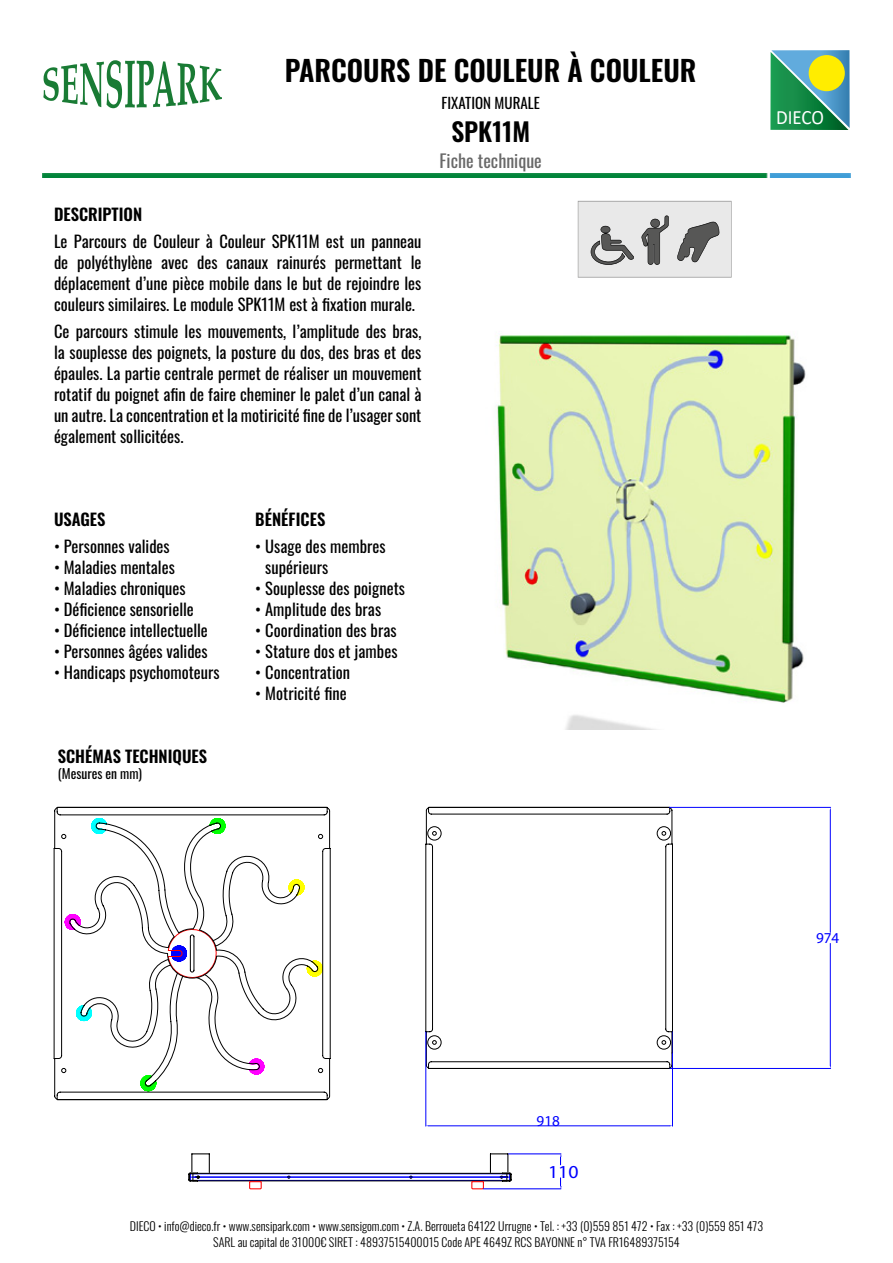
<style>
.page{position:relative;width:893px;height:1263px;background:#fff}
.page>*{position:absolute;margin:0;border:0;box-sizing:border-box;transform-origin:0 0}
.t1{font:600 28.5px "Oswald";color:#000}
.t2{font:600 25.5px "Oswald";color:#000}
.t3{font:20.4px "Calibri";letter-spacing:-.005em;color:#fff;scale:.93 1}
.t4{font:18.3px "Myriad Pro";color:#00f;scale:1.08 1}
.t5{font:18px "Oswald";color:#686868}
.t6{font:16.5px/21px "Oswald";color:#000;text-align:justify}
.t7{font:600 16.5px "Oswald";color:#000}
.t8{font:15.15px "Myriad Pro";color:#00f}
.t9{font:15px "Oswald";color:#000}
.t10{font:13.5px "Oswald";color:#000}
.t11{font:300 12px/16.2px "Oswald";color:#000;text-align:center}
</style>
<div class="page">
<img style="left:497px;top:335px;width:309px;height:394px">
<svg style="left:770px;top:50px;width:80px;height:80px;background:#389782"></svg>
<div style="left:809px;top:55px;width:36px;height:36px;background:#ffed00;border-radius:50%"></div>
<img style="left:42px;top:173px;width:809px;height:4px">
<svg style="left:43px;top:60px;width:179px;height:48px"></svg>
<svg style="left:578px;top:201px;width:153px;height:77px;background:#c9c9c9"></svg>
<svg style="left:54px;top:807px;width:276px;height:293px"></svg>
<svg style="left:426px;top:807px;width:247px;height:262px"></svg>
<hr style="left:669px;top:807px;width:162px;height:1px;background:#00f">
<hr style="left:670px;top:1068px;width:161px;height:1px;background:#00f">
<hr style="left:830px;top:810px;width:1px;height:122px;background:#00f">
<hr style="left:830px;top:943px;width:1px;height:123px;background:#00f">
<hr style="left:426px;top:1032px;width:1px;height:94px;background:#00f">
<hr style="left:672px;top:1032px;width:1px;height:94px;background:#00f">
<hr style="left:428px;top:1125px;width:242px;height:1px;background:#00f">
<svg style="left:426px;top:810px;width:246px;height:243px"></svg>
<svg style="left:188px;top:1153px;width:324px;height:37px"></svg>
<hr style="left:483px;top:1188px;width:78px;height:1px;background:#00f">
<hr style="left:509px;top:1153px;width:52px;height:1px;background:#00f">
<svg style="left:560px;top:1153px;width:1px;height:12px"></svg>
<h1 class="t1" style="left:285px;top:56px;width:413px">PARCOURS DE COULEUR À COULEUR</h1>
<p class="t9" style="left:442px;top:90px;width:100px">FIXATION MURALE</p>
<h2 class="t2" style="left:451px;top:118px;width:80px">SPK11M</h2>
<p class="t5" style="left:440px;top:144px;width:104px">Fiche technique</p>
<p class="t7" style="left:54px;top:205px;width:90px">DESCRIPTION</p>
<p class="t6" style="left:54px;top:229px;width:369px">Le Parcours de Couleur à Couleur SPK11M est un panneau de polyéthylène avec des canaux rainurés permettant le déplacement d’une pièce mobile dans le but de rejoindre les couleurs similaires. Le module SPK11M est à fixation murale.</p>
<p class="t6" style="left:54px;top:319px;width:369px">Ce parcours stimule les mouvements, l’amplitude des bras, la souplesse des poignets, la posture du dos, des bras et des épaules. La partie centrale permet de réaliser un mouvement rotatif du poignet afin de faire cheminer le palet d’un canal à un autre. La concentration et la motiricité fine de l’usager sont également sollicitées.</p>
<p class="t7" style="left:54px;top:511px;width:53px">USAGES</p>
<p class="t6" style="left:54px;top:534px;width:117px">• Personnes valides</p>
<p class="t6" style="left:54px;top:555px;width:122px">• Maladies mentales</p>
<p class="t6" style="left:54px;top:576px;width:133px">• Maladies chroniques</p>
<p class="t6" style="left:54px;top:597px;width:141px">• Déficience sensorielle</p>
<p class="t6" style="left:54px;top:618px;width:155px">• Déficience intellectuelle</p>
<p class="t6" style="left:54px;top:639px;width:155px">• Personnes âgées valides</p>
<p class="t6" style="left:54px;top:660px;width:167px">• Handicaps psychomoteurs</p>
<p class="t7" style="left:58px;top:747px;width:151px">SCHÉMAS TECHNIQUES</p>
<p class="t10" style="left:58px;top:761px;width:86px">(Mesures en mm)</p>
<p class="t7" style="left:255px;top:511px;width:72px">BÉNÉFICES</p>
<p class="t6" style="left:265px;top:534px;width:122px;text-indent:-10px">• Usage des membres supérieurs</p>
<p class="t6" style="left:255px;top:576px;width:151px">• Souplesse des poignets</p>
<p class="t6" style="left:255px;top:597px;width:128px">• Amplitude des bras</p>
<p class="t6" style="left:255px;top:618px;width:143px">• Coordination des bras</p>
<p class="t6" style="left:255px;top:639px;width:144px">• Stature dos et jambes</p>
<p class="t6" style="left:255px;top:660px;width:97px">• Concentration</p>
<p class="t6" style="left:255px;top:681px;width:93px">• Motricité fine</p>
<p class="t3" style="left:776px;top:103px;width:53px">DIECO</p>
<p class="t8" style="left:816px;top:929px;width:25px">974</p>
<p class="t8" style="left:537px;top:1111px;width:25px">918</p>
<p class="t4" style="left:548px;top:1160px;width:30px">110</p>
<p class="t11" style="left:130px;top:1216px;width:635px">DIECO • info@dieco.fr • www.sensipark.com • www.sensigom.com • Z.A. Berroueta 64122 Urrugne • Tel. : +33 (0)559 851 472 • Fax : +33 (0)559 851 473<br>SARL au capital de 31000€ SIRET : 48937515400015 Code APE 4649Z RCS BAYONNE n° TVA FR16489375154</p>
</div>
